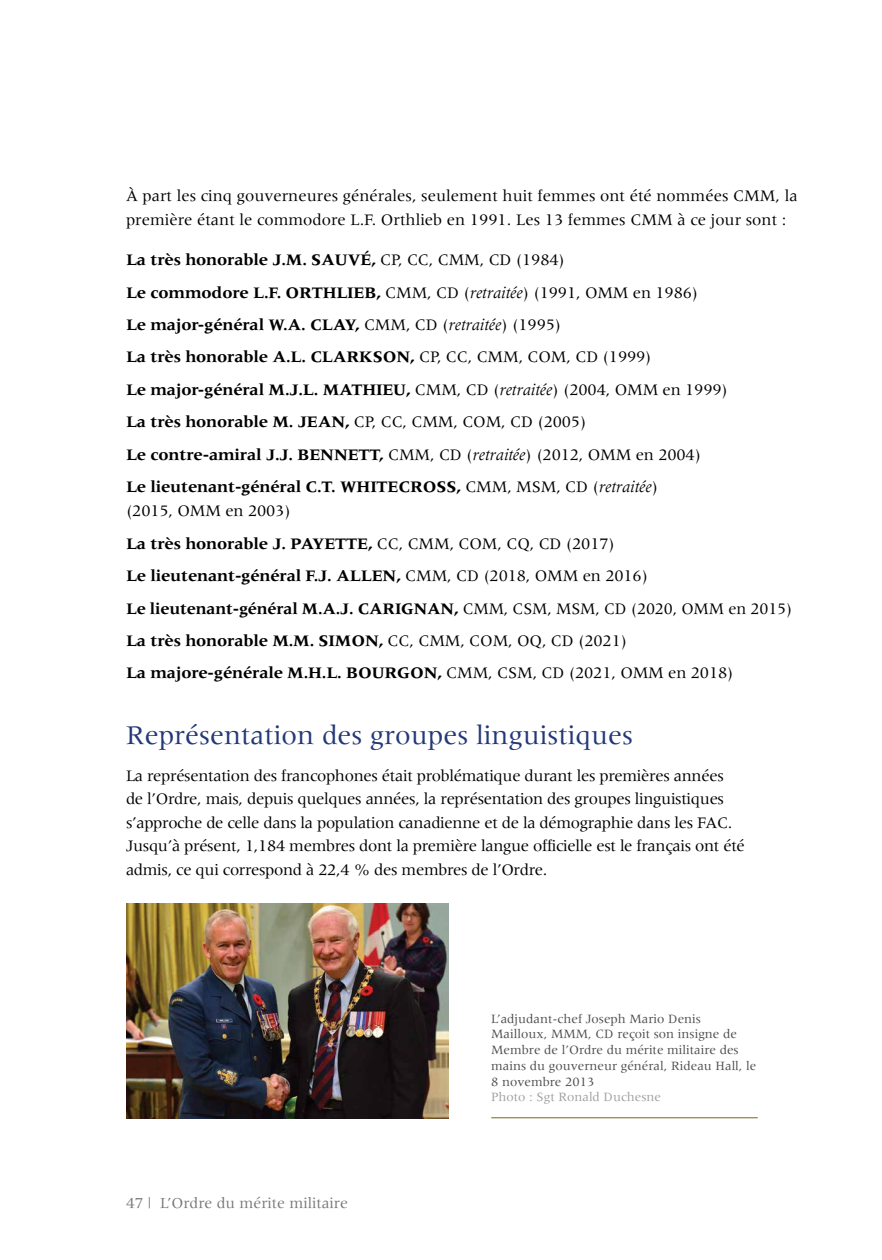
<style>
.page{position:relative;width:882px;height:1260px;background:#fff}
.page>*{position:absolute;margin:0;border:0;box-sizing:border-box;transform-origin:0 0}
._02_Big_Title_blue{font:28px "Meridien";color:#233876}
._00_Body_Copy{font:700 16.62px/24.5px "Meridien";letter-spacing:-.01em;color:#000}
._00_Body_Copy-2{font:16.62px/23.6px "Meridien";letter-spacing:-.02em;color:#000}
._00_Body_Copy-3{font:16.62px/24.5px "Meridien";color:#000}
.t1{font:15.75px "Meridien";color:#77787b}
._02_Photo_Captions{font:13.12px/15.8px "Meridien";color:#4d4d4f}
.s1{font-weight:400}
.s2{font-weight:400;font-style:italic}
.s3{color:#9d9fa2}
</style>
<div class="page">
<img style="left:126px;top:903px;width:323px;height:215px">
<hr style="left:491px;top:1117px;width:267px;height:1px;background:#a0884a">
<p class="_00_Body_Copy-3" style="left:126px;top:183px;width:673px">À part les cinq gouverneures générales, seulement huit femmes ont été nommées CMM, la première étant le commodore L.F. Orthlieb en 1991. Les 13 femmes CMM à ce jour sont :</p>
<p class="_00_Body_Copy" style="left:126px;top:248px;width:440px">La très honorable J.M. SAUVÉ, <span class="s1">CP, CC, CMM, CD (1984)</span></p>
<p class="_00_Body_Copy" style="left:126px;top:280px;width:574px">Le commodore L.F. ORTHLIEB, <span class="s1">CMM, CD (</span><span class="s2">retraitée</span><span class="s1">) (1991, OMM en 1986)</span></p>
<p class="_00_Body_Copy" style="left:126px;top:312px;width:437px">Le major-général W.A. CLAY, <span class="s1">CMM, CD (</span><span class="s2">retraitée</span><span class="s1">) (1995)</span></p>
<p class="_00_Body_Copy" style="left:126px;top:345px;width:527px">La très honorable A.L. CLARKSON, <span class="s1">CP, CC, CMM, COM, CD (1999)</span></p>
<p class="_00_Body_Copy" style="left:126px;top:377px;width:604px">Le major-général M.J.L. MATHIEU, <span class="s1">CMM, CD (</span><span class="s2">retraitée</span><span class="s1">) (2004, OMM en 1999)</span></p>
<p class="_00_Body_Copy" style="left:126px;top:409px;width:462px">La très honorable M. JEAN, <span class="s1">CP, CC, CMM, COM, CD (2005)</span></p>
<p class="_00_Body_Copy" style="left:126px;top:442px;width:577px">Le contre-amiral J.J. BENNETT, <span class="s1">CMM, CD (</span><span class="s2">retraitée</span><span class="s1">) (2012, OMM en 2004)</span></p>
<p class="_00_Body_Copy" style="left:126px;top:474px;width:534px">Le lieutenant-général C.T. WHITECROSS, <span class="s1">CMM, MSM, CD (</span><span class="s2">retraitée</span><span class="s1">) (2015, OMM en 2003)</span></p>
<p class="_00_Body_Copy" style="left:126px;top:531px;width:491px">La très honorable J. PAYETTE, <span class="s1">CC, CMM, COM, CQ, CD (2017)</span></p>
<p class="_00_Body_Copy" style="left:126px;top:563px;width:524px">Le lieutenant-général F.J. ALLEN, <span class="s1">CMM, CD (2018, OMM en 2016)</span></p>
<p class="_00_Body_Copy" style="left:126px;top:596px;width:668px">Le lieutenant-général M.A.J. CARIGNAN, <span class="s1">CMM, CSM, MSM, CD (2020, OMM en 2015)</span></p>
<p class="_00_Body_Copy" style="left:126px;top:628px;width:503px">La très honorable M.M. SIMON, <span class="s1">CC, CMM, COM, OQ, CD (2021)</span></p>
<p class="_00_Body_Copy" style="left:126px;top:661px;width:609px">La majore-générale M.H.L. BOURGON, <span class="s1">CMM, CSM, CD (2021, OMM en 2018)</span></p>
<p class="_02_Big_Title_blue" style="left:126px;top:719px;width:509px">Représentation des groupes linguistiques</p>
<p class="_00_Body_Copy-2" style="left:126px;top:763px;width:620px">La représentation des francophones était problématique durant les premières années de l’Ordre, mais, depuis quelques années, la représentation des groupes linguistiques s’approche de celle dans la population canadienne et de la démographie dans les FAC.<br>Jusqu’à présent, 1,184 membres dont la première langue officielle est le français ont été admis, ce qui correspond à 22,4 % des membres de l’Ordre.</p>
<p class="t1" style="left:126px;top:1194px;width:223px">47 | L’Ordre du mérite militaire</p>
<p class="_02_Photo_Captions" style="left:491px;top:1010px;width:267px">L’adjudant-chef Joseph Mario Denis Mailloux, MMM, CD reçoit son insigne de Membre de l’Ordre du mérite militaire des mains du gouverneur général, Rideau Hall, le 8 novembre 2013<br><span class="s3">Photo : Sgt Ronald Duchesne</span></p>
</div>
